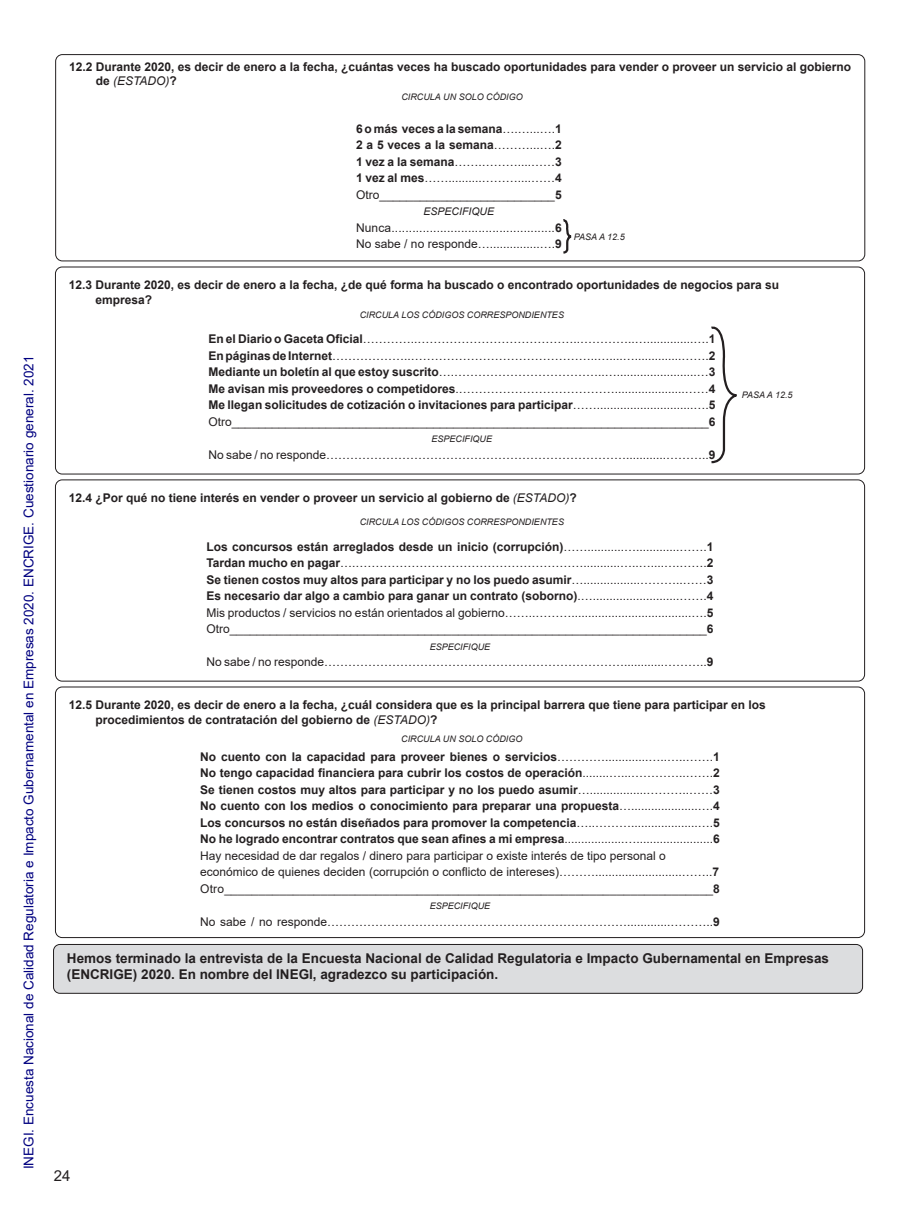
<style>
.page{position:relative;width:918px;height:1212px;background:#fff}
.page>*{position:absolute;margin:0;border:0;box-sizing:border-box;transform-origin:0 0}
.t1{font:15px "Arial";color:#231f20}
.t2{font:700 13.5px/16.2px "Arial";color:#231f20}
.t3{font:13.5px "Arial";color:#000080}
.t4{font:12px/16.5px "Arial";color:#231f20;text-align:justify}
.t5{font:700 12px/14.4px "Arial";color:#231f20}
.t6{font:italic 10.5px "Arial";color:#231f20}
.t7{font:italic 9px "Arial";color:#231f20}
.s1{font-weight:400;font-style:italic}
.s2{font-weight:700}
</style>
<div class="page">
<div style="left:54px;top:944px;width:809px;height:49px;background:#dcdddf;border-radius:6px"></div>
<div style="left:53px;top:944px;width:810px;height:50px;border:1px solid #231f20;border-radius:6px"></div>
<div style="left:55px;top:54px;width:810px;height:207px;border:1px solid #231f20;border-radius:7px"></div>
<svg style="left:563px;top:219px;width:9px;height:35px"></svg>
<div style="left:55px;top:267px;width:810px;height:207px;border:1px solid #231f20;border-radius:7px"></div>
<div style="left:55px;top:479px;width:810px;height:202px;border:1px solid #231f20;border-radius:7px"></div>
<div style="left:55px;top:687px;width:810px;height:251px;border:1px solid #231f20;border-radius:7px"></div>
<svg style="left:711px;top:326px;width:26px;height:138px"></svg>
<p class="t3" style="left:20px;top:1169px;width:815px;rotate:-90deg">INEGI. Encuesta Nacional de Calidad Regulatoria e Impacto Gubernamental en Empresas 2020. ENCRIGE. Cuestionario general. 2021</p>
<p class="t5" style="left:96px;top:60px;width:757px;text-indent:-27px">12.2 Durante 2020, es decir de enero a la fecha, ¿cuántas veces ha buscado oportunidades para vender o proveer un servicio al gobierno de <span class="s1">(ESTADO)</span>?</p>
<p class="t7" style="left:402px;top:91px;width:123px">CIRCULA UN SOLO CÓDIGO</p>
<p class="t4" style="left:356px;top:120px;width:207px"><span class="s2">6 o más veces a la semana</span>….…...….<span class="s2">1<br>2 a 5 veces a la semana</span>………...….<span class="s2">2<br>1 vez a la semana</span>…….………....……<span class="s2">3<br>1 vez al mes</span>……..........………....……<span class="s2">4<br></span>Otro__________________________<span class="s2">5</span></p>
<p class="t6" style="left:424px;top:205px;width:72px">ESPECIFIQUE</p>
<p class="t4" style="left:356px;top:219px;width:207px">Nunca...............................................<span class="s2">6<br></span>No sabe / no responde…...............….<span class="s2">9</span></p>
<p class="t7" style="left:574px;top:231px;width:52px">PASA A 12.5</p>
<p class="t5" style="left:96px;top:278px;width:685px;text-indent:-27px">12.3 Durante 2020, es decir de enero a la fecha, ¿de qué forma ha buscado o encontrado oportunidades de negocios para su empresa?</p>
<p class="t7" style="left:360px;top:309px;width:206px">CIRCULA LOS CÓDIGOS CORRESPONDIENTES</p>
<p class="t4" style="left:208px;top:330px;width:509px"><span class="s2">En el Diario o Gaceta Oficial</span>…………..…………………………………..…………..…..............….<span class="s2">1<br>En páginas de Internet</span>………………..………………………………………..…....…..............…….<span class="s2">2<br>Mediante un boletín al que estoy suscrito</span>….………………………………..…........................…<span class="s2">3<br>Me avisan mis proveedores o competidores</span>.………………………………….....................……<span class="s2">4<br>Me llegan solicitudes de cotización o invitaciones para participar</span>…….............................….<span class="s2">5<br></span>Otro_______________________________________________________________________<span class="s2">6</span></p>
<p class="t7" style="left:432px;top:433px;width:62px">ESPECIFIQUE</p>
<p class="t4" style="left:208px;top:446px;width:509px">No sabe / no responde…………………………………………………………………............………..<span class="s2">9</span></p>
<p class="t5" style="left:69px;top:491px;width:509px">12.4 ¿Por qué no tiene interés en vender o proveer un servicio al gobierno de <span class="s1">(ESTADO)</span>?</p>
<p class="t7" style="left:360px;top:516px;width:206px">CIRCULA LOS CÓDIGOS CORRESPONDIENTES</p>
<p class="t4" style="left:206px;top:538px;width:509px"><span class="s2">Los concursos están arreglados desde un inicio (corrupción)</span>……...........….............…….<span class="s2">1<br>Tardan mucho en pagar</span>….…………………………………………………...........…..…....….…….<span class="s2">2<br>Se tienen costos muy altos para participar y no los puedo asumir</span>….................………..……<span class="s2">3<br>Es necesario dar algo a cambio para ganar un contrato (soborno)</span>.…..........................…….<span class="s2">4<br></span>Mis productos / servicios no están orientados al gobierno……..………....................................….<span class="s2">5<br></span>Otro_______________________________________________________________________<span class="s2">6</span></p>
<p class="t7" style="left:430px;top:641px;width:62px">ESPECIFIQUE</p>
<p class="t4" style="left:206px;top:654px;width:509px">No sabe / no responde…………………………………………………………………............………..<span class="s2">9</span></p>
<p class="t7" style="left:742px;top:389px;width:52px">PASA A 12.5</p>
<p class="t5" style="left:96px;top:698px;width:672px;text-indent:-27px">12.5 Durante 2020, es decir de enero a la fecha, ¿cuál considera que es la principal barrera que tiene para participar en los procedimientos de contratación del gobierno de <span class="s1">(ESTADO)</span>?</p>
<p class="t7" style="left:401px;top:733px;width:123px">CIRCULA UN SOLO CÓDIGO</p>
<p class="t4" style="left:200px;top:748px;width:521px;text-align:left"><span class="s2">No cuento con la capacidad para proveer bienes o servicios</span>………….............…..…..…….<span class="s2">1<br>No tengo capacidad financiera para cubrir los costos de operación</span>........…...…………..…….<span class="s2">2<br>Se tienen costos muy altos para participar y no los puedo asumir</span>….................………..……<span class="s2">3<br>No cuento con los medios o conocimiento para preparar una propuesta</span>…....................….<span class="s2">4<br>Los concursos no están diseñados para promover la competencia</span>…..………....................….<span class="s2">5<br>No he logrado encontrar contratos que sean afines a mi empresa</span>..................….......................<span class="s2">6<br></span>Hay necesidad de dar regalos / dinero para participar o existe interés de tipo personal o económico de quienes deciden (corrupción o conflicto de intereses)………..........................……..<span class="s2">7<br></span>Otro_______________________________________________________________________<span class="s2">8</span></p>
<p class="t7" style="left:430px;top:900px;width:62px">ESPECIFIQUE</p>
<p class="t4" style="left:200px;top:913px;width:521px">No sabe / no responde………………………………………………………………….............………..<span class="s2">9</span></p>
<p class="t2" style="left:67px;top:950px;width:764px">Hemos terminado la entrevista de la Encuesta Nacional de Calidad Regulatoria e Impacto Gubernamental en Empresas (ENCRIGE) 2020. En nombre del INEGI, agradezco su participación.</p>
<p class="t1" style="left:54px;top:1165px;width:18px">24</p>
</div>
